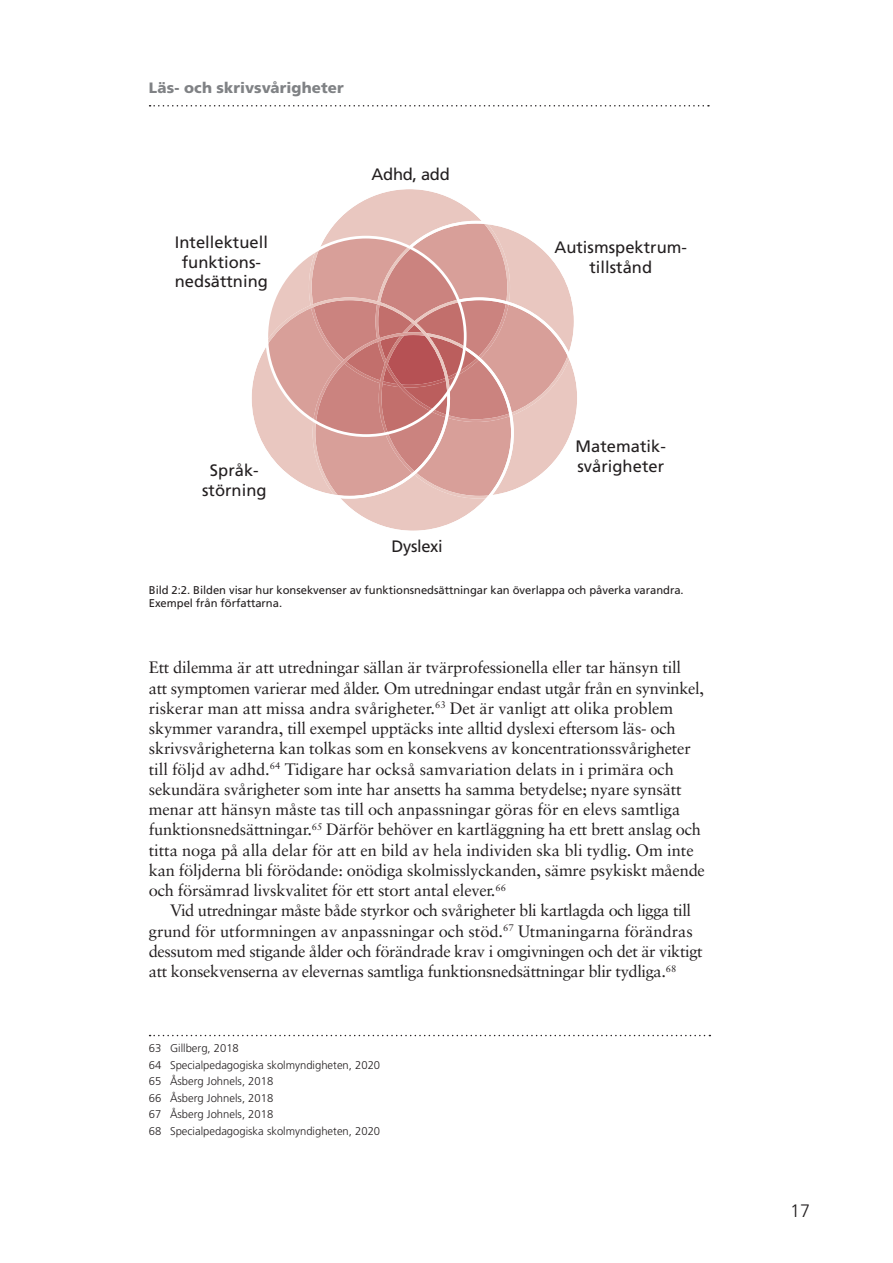
<style>
.page{position:relative;width:893px;height:1263px;background:#fff}
.page>*{position:absolute;margin:0;border:0;box-sizing:border-box;transform-origin:0 0}
.t1{font:300 18px "Frutiger LT Std";color:#231f20}
.t2{font:16.5px/20.2px "Sabon";letter-spacing:-.015em;color:#231f20}
.t3{font:16.5px/19.8px "Frutiger LT Std";color:#231f20;text-align:center}
.t4{font:16.5px "Frutiger LT Std";letter-spacing:-.02em;color:#231f20}
.t5{font:900 15px "Frutiger LT Std";letter-spacing:.005em;color:#808285}
.t6{font:300 11.25px/16.5px "Frutiger LT Std";color:#231f20}
.t7{font:11.25px/13.5px "Frutiger LT Std";letter-spacing:-.005em;color:#231f20}
</style>
<div class="page">
<svg style="left:150px;top:1035px;width:560px;height:1px"></svg>
<svg style="left:252px;top:189px;width:325px;height:342px"></svg>
<svg style="left:150px;top:105px;width:559px;height:2px"></svg>
<p class="t5" style="left:149px;top:79px;width:196px">Läs- och skrivsvårigheter</p>
<p class="t3" style="left:175px;top:232px;width:95px">Intellektuell funktions&shy;nedsättning</p>
<p class="t3" style="left:372px;top:164px;width:80px">Adhd, add</p>
<p class="t3" style="left:202px;top:461px;width:66px">Språk&shy;störning</p>
<p class="t4" style="left:391px;top:536px;width:53px">Dyslexi</p>
<p class="t3" style="left:554px;top:238px;width:134px">Autismspektrum&shy;tillstånd</p>
<p class="t3" style="left:576px;top:437px;width:92px;text-align:left">Matematik&shy;svårigheter</p>
<p class="t7" style="left:149px;top:583px;width:536px">Bild 2:2. Bilden visar hur konsekvenser av funktionsnedsättningar kan överlappa och påverka varandra.<br>Exempel från författarna.</p>
<p class="t2" style="left:149px;top:657px;width:558px">Ett dilemma är att utredningar sällan är tvärprofessionella eller tar hänsyn till<br>att symptomen varierar med ålder. Om utredningar endast utgår från en synvinkel, riskerar man att missa andra svårigheter.<sup>63</sup> Det är vanligt att olika problem skymmer varandra, till exempel upptäcks inte alltid dyslexi eftersom läs- och skrivsvårigheterna kan tolkas som en konsekvens av koncentrationssvårigheter till följd av adhd.<sup>64</sup> Tidigare har också samvariation delats in i primära och sekundära svårigheter som inte har ansetts ha samma betydelse; nyare synsätt menar att hänsyn måste tas till och anpassningar göras för en elevs samtliga funktionsnedsättningar.<sup>65</sup> Därför behöver en kartläggning ha ett brett anslag och titta noga på alla delar för att en bild av hela individen ska bli tydlig. Om inte kan följderna bli förödande: onödiga skolmisslyckanden, sämre psykiskt mående och försämrad livskvalitet för ett stort antal elever.<sup>66</sup></p>
<p class="t2" style="left:149px;top:900px;width:555px;text-indent:21px">Vid utredningar måste både styrkor och svårigheter bli kartlagda och ligga till grund för utformningen av anpassningar och stöd.<sup>67</sup> Utmaningarna förändras dessutom med stigande ålder och förändrade krav i omgivningen och det är viktigt att konsekvenserna av elevernas samtliga funktionsnedsättningar blir tydliga.<sup>68</sup></p>
<p class="t6" style="left:149px;top:1040px;width:233px">63 Gillberg, 2018<br>64 Specialpedagogiska skolmyndigheten, 2020<br>65 Åsberg Johnels, 2018<br>66 Åsberg Johnels, 2018<br>67 Åsberg Johnels, 2018<br>68 Specialpedagogiska skolmyndigheten, 2020</p>
<p class="t1" style="left:790px;top:1200px;width:22px">17</p>
</div>
